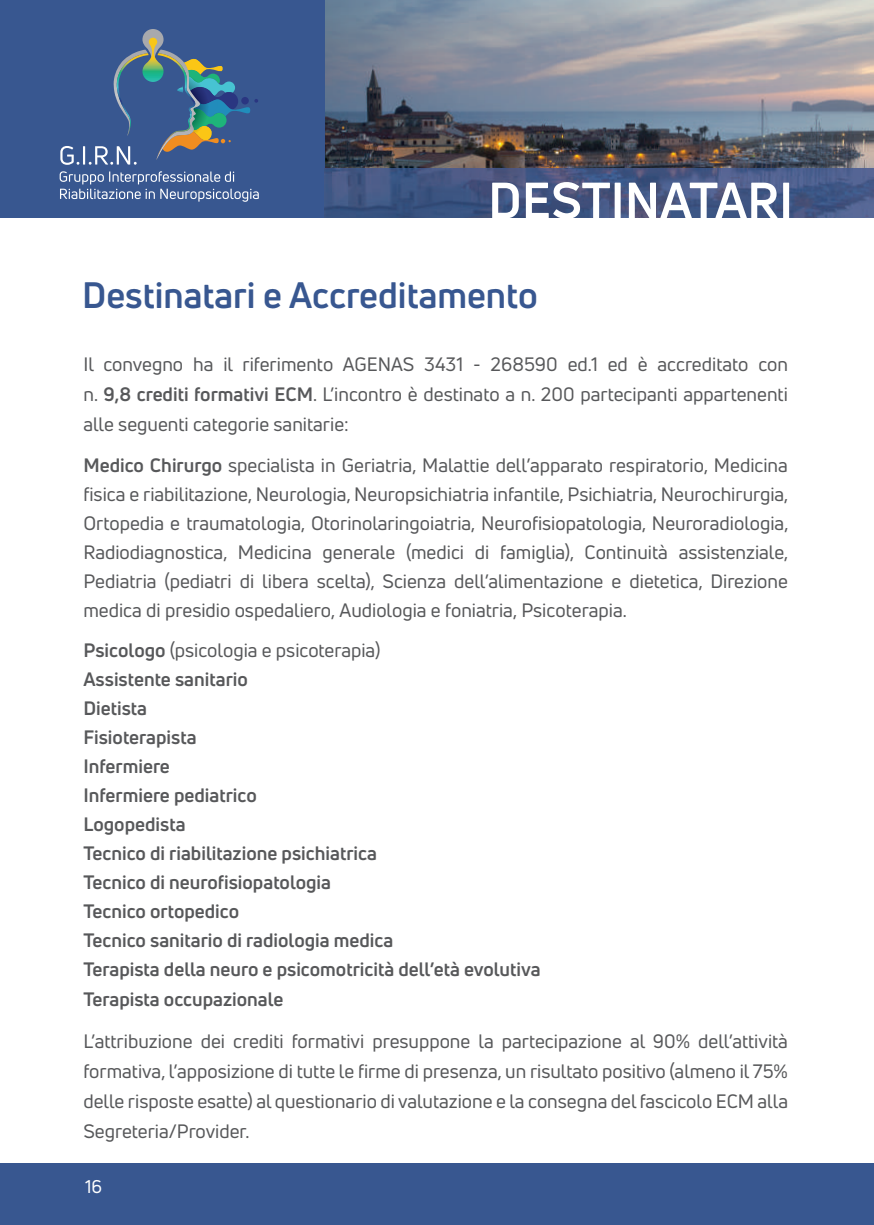
<style>
.page{position:relative;width:874px;height:1225px;background:#fff}
.page>*{position:absolute;margin:0;border:0;box-sizing:border-box;transform-origin:0 0}
.t1{font:700 50px "Uni Neue";color:#fff}
.t2{font:700 36px "Uni Neue";color:#385790}
.t3{font:19px/30px "Uni Neue";color:#57585a;text-align:justify}
.t4{font:700 19px/29px "Uni Neue";color:#57585a}
.t5{font:18px "Uni Neue";color:#fff}
.s1{font-weight:700}
.s2{font-weight:400}
</style>
<div class="page">
<div style="left:0;top:1163px;width:873px;height:62px;background:#385790"></div>
<div style="left:0;top:0;width:362px;height:217px;background:#385790"></div>
<img style="left:325px;top:0;width:548px;height:168px">
<img style="left:325px;top:168px;width:548px;height:49px">
<svg style="left:60px;top:171px;width:199px;height:31px"></svg>
<svg style="left:60px;top:29px;width:198px;height:136px"></svg>
<h1 class="t1" style="left:488px;top:169px;width:306px">DESTINATARI</h1>
<h2 class="t2" style="left:82px;top:273px;width:457px">Destinatari e Accreditamento</h2>
<p class="t3" style="left:83px;top:349px;width:705px">Il convegno ha il riferimento AGENAS 3431 - 268590 ed.1 ed è accreditato con n. <span class="s1">9,8 crediti formativi ECM</span>. L’incontro è destinato a n. 200 partecipanti appartenenti alle seguenti categorie sanitarie:</p>
<p class="t3" style="left:83px;top:450px;width:706px;line-height:29px"><span class="s1">Medico Chirurgo</span> specialista in Geriatria, Malattie dell’apparato respiratorio, Medicina fisica e riabilitazione, Neurologia, Neuropsichiatria infantile, Psichiatria, Neurochirurgia, Ortopedia e traumatologia, Otorinolaringoiatria, Neurofisiopatologia, Neuroradiologia, Radiodiagnostica, Medicina generale (medici di famiglia), Continuità assistenziale, Pediatria (pediatri di libera scelta), Scienza dell’alimentazione e dietetica, Direzione medica di presidio ospedaliero, Audiologia e foniatria, Psicoterapia.</p>
<p class="t4" style="left:83px;top:635px;width:458px">Psicologo <span class="s2">(psicologia e psicoterapia)<br></span>Assistente sanitario<br>Dietista<br>Fisioterapista<br>Infermiere<br>Infermiere pediatrico<br>Logopedista<br>Tecnico di riabilitazione psichiatrica<br>Tecnico di neurofisiopatologia<br>Tecnico ortopedico<br>Tecnico sanitario di radiologia medica<br>Terapista della neuro e psicomotricità dell’età evolutiva<br>Terapista occupazionale</p>
<p class="t3" style="left:83px;top:1025px;width:705px">L’attribuzione dei crediti formativi presuppone la partecipazione al 90% dell’attività formativa, l’apposizione di tutte le firme di presenza, un risultato positivo (almeno il 75% delle risposte esatte) al questionario di valutazione e la consegna del fascicolo ECM alla Segreteria/Provider.</p>
<p class="t5" style="left:85px;top:1175px;width:19px">16</p>
</div>
